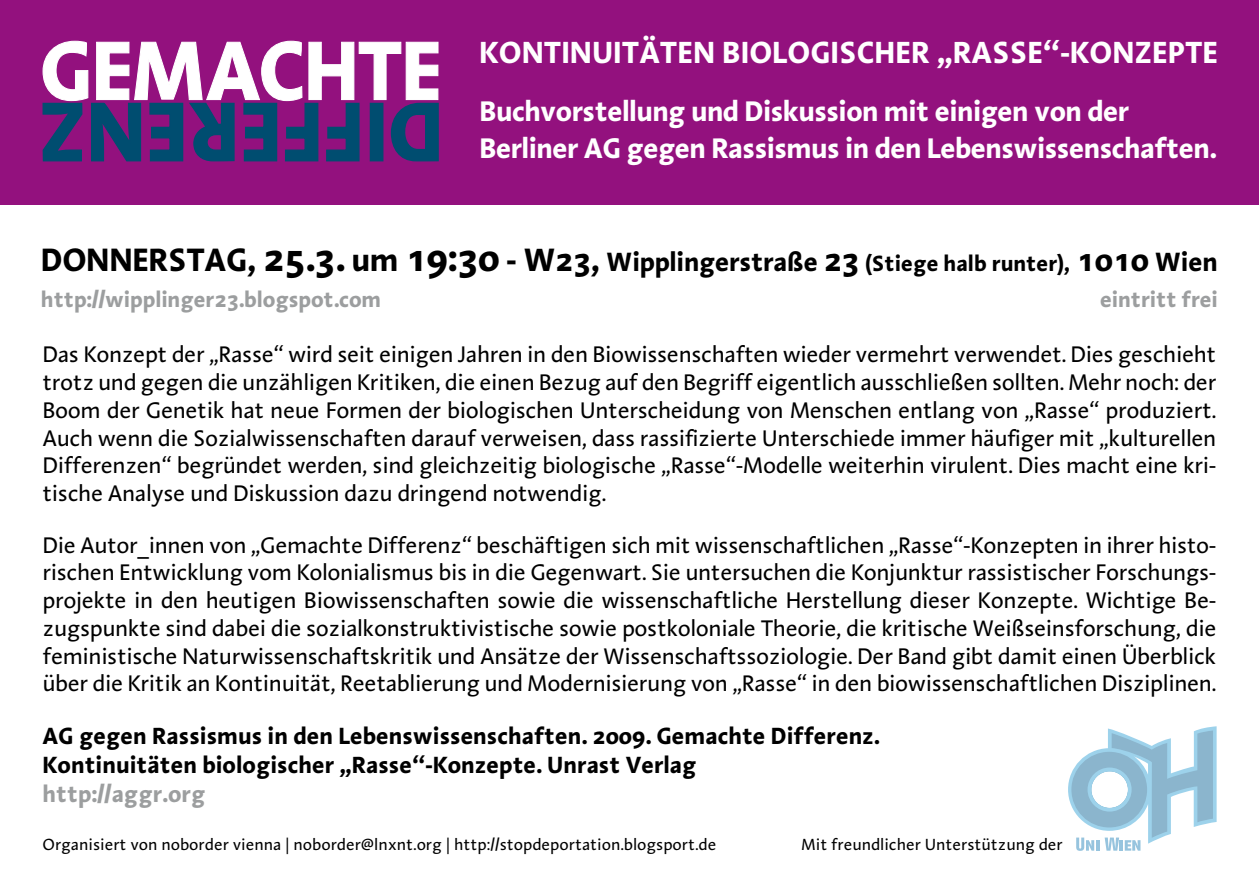
<style>
.page{position:relative;width:1259px;height:893px;background:#fff}
.page>*{position:absolute;margin:0;border:0;box-sizing:border-box;transform-origin:0 0}
.t1{font:700 33px "Linotype Aroma";letter-spacing:-.01em;color:#000}
.t2{font:700 31.2px "Linotype Aroma";color:#fff}
.t3{font:700 29.1px/36.6px "Linotype Aroma";letter-spacing:-.02em;color:#fff}
.t4{font:700 24px/28.8px "Linotype Aroma";color:#000}
.t5{font:700 24px "Linotype Aroma";color:#9c9e9f}
.t6{font:23.1px/27.6px "Linotype Aroma";letter-spacing:-.02em;color:#000;text-align:justify}
.t7{font:700 22.5px "Linotype Aroma";letter-spacing:-.005em;color:#9c9e9f}
.t8{font:16.5px "Linotype Aroma";letter-spacing:-.005em;color:#000}
.s1{font-size:39px}
.s2{font-size:27px}
.s3{font-size:22.5px}
</style>
<div class="page">
<div style="left:0;top:0;width:1259px;height:204px;background:#93117e"></div>
<svg style="left:42px;top:40px;width:397px;height:122px"></svg>
<svg style="left:1068px;top:726px;width:148px;height:125px"></svg>
<h2 class="t2" style="left:479px;top:32px;width:740px">Kontinuitäten biologischer „Rasse“-Konzepte</h2>
<p class="t3" style="left:479px;top:92px;width:738px">Buchvorstellung und Diskussion mit einigen von der<br>Berliner AG gegen Rassismus in den Lebenswissenschaften.</p>
<h1 class="t1" style="left:41px;top:238px;width:1178px">Donnerstag, <span class="s1">25.3.</span> um <span class="s1">19:30</span> - W23, <span class="s2">Wipplingerstraße</span> 23 <span class="s3">(Stiege halb runter),</span> 1010 <span class="s2">Wien</span></h1>
<p class="t7" style="left:41px;top:284px;width:342px">http://wipplinger23.blogspot.com</p>
<p class="t7" style="left:1100px;top:284px;width:119px">eintritt frei</p>
<p class="t6" style="left:43px;top:340px;width:1175px">Das Konzept der „Rasse“ wird seit einigen Jahren in den Biowissenschaften wieder vermehrt verwendet. Dies geschieht trotz und gegen die unzähligen Kritiken, die einen Bezug auf den Begriff eigentlich ausschließen sollten. Mehr noch: der Boom der Genetik hat neue Formen der biologischen Unterscheidung von Menschen entlang von „Rasse“ produziert.<br>Auch wenn die Sozialwissenschaften darauf verweisen, dass rassifizierte Unterschiede immer häufiger mit „kulturellen Differenzen“ begründet werden, sind gleichzeitig biologische „Rasse“-Modelle weiterhin virulent. Dies macht eine kri&shy;tische Analyse und Diskussion dazu dringend notwendig.</p>
<p class="t6" style="left:43px;top:531px;width:1175px">Die Autor_innen von „Gemachte Differenz“ beschäftigen sich mit wissenschaftlichen „Rasse“-Konzepten in ihrer histo&shy;rischen Entwicklung vom Kolonialismus bis in die Gegenwart. Sie untersuchen die Konjunktur rassistischer Forschungs&shy;projekte in den heutigen Biowissenschaften sowie die wissenschaftliche Herstellung dieser Konzepte. Wichtige Be&shy;zugspunkte sind dabei die sozialkonstruktivistische sowie postkoloniale Theorie, die kritische Weißseinsforschung, die feministische Naturwissenschaftskritik und Ansätze der Wissenschaftssoziologie. Der Band gibt damit einen Überblick über die Kritik an Kontinuität, Reetablierung und Modernisierung von „Rasse“ in den biowissenschaftlichen Disziplinen.</p>
<p class="t4" style="left:43px;top:721px;width:838px">AG gegen Rassismus in den Lebenswissenschaften. 2009. Gemachte Differenz.<br>Kontinuitäten biologischer „Rasse“-Konzepte. Unrast Verlag</p>
<p class="t5" style="left:43px;top:777px;width:164px">http://aggr.org</p>
<p class="t8" style="left:43px;top:834px;width:675px">Organisiert von noborder vienna | noborder@lnxnt.org | http://stopdeportation.blogsport.de</p>
<p class="t8" style="left:801px;top:834px;width:263px">Mit freundlicher Unterstützung der</p>
</div>
